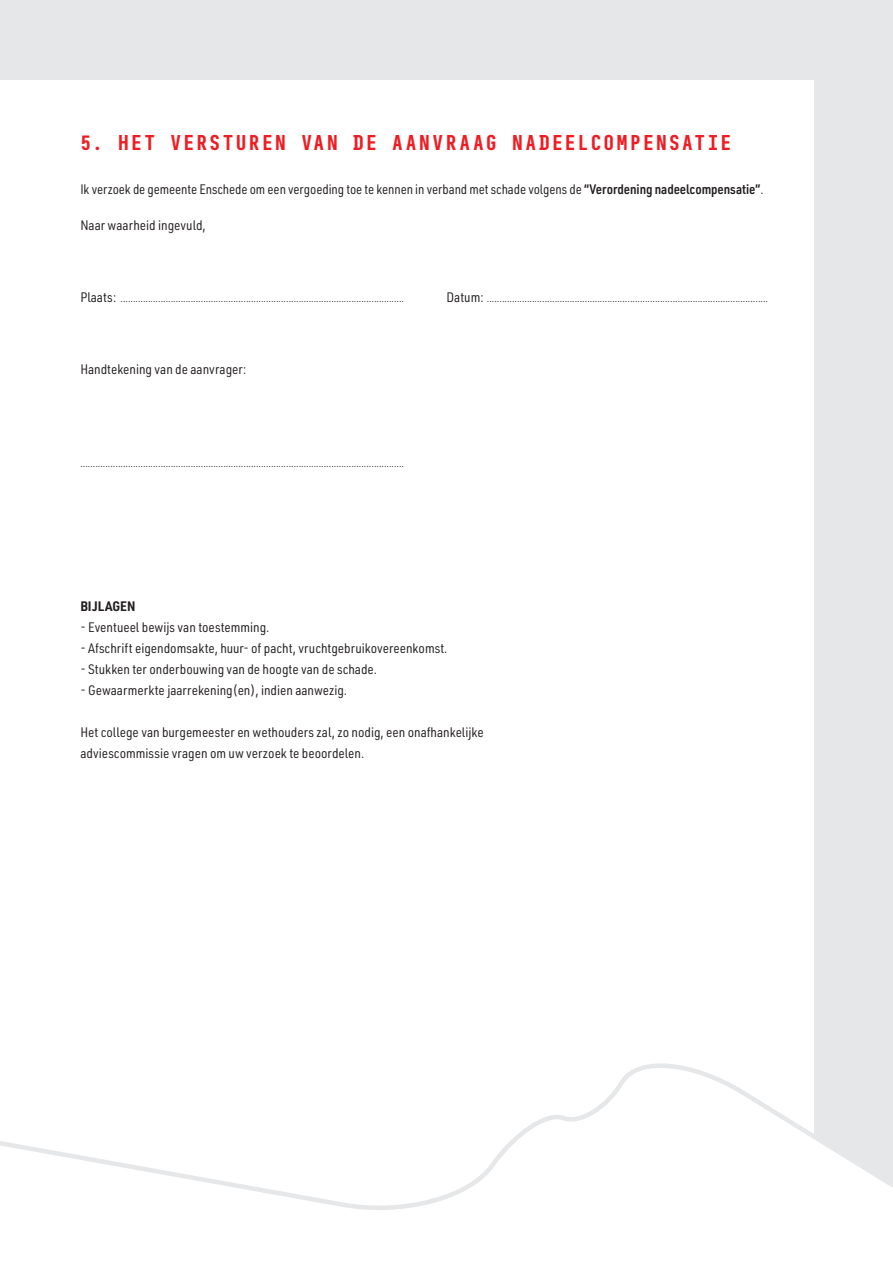
<style>
.page{position:relative;width:893px;height:1263px;background:#fff}
.page>*{position:absolute;margin:0;border:0;box-sizing:border-box;transform-origin:0 0}
.t1{font:700 19.5px "BC Sklonar";letter-spacing:.125em;color:#ee1d23}
.t2{font:13.5px/21px "URWDIN Semi Cond";color:#231f20}
.t3{font:700 13.5px "URWDIN Semi Cond";color:#231f20}
.t4{font:10.5px "URWDIN Semi Cond";color:#231f20}
.s1{font-weight:600}
.s2{font-size:13.5px}
</style>
<div class="page">
<div style="left:814px;top:128px;width:79px;height:927px;background:#e6e7e9"></div>
<div style="left:0;top:0;width:893px;height:128px;background:#e6e7e9"></div>
<div style="left:0;top:80px;width:814px;height:1104px;background:#fff"></div>
<svg style="left:0;top:1055px;width:893px;height:155px"></svg>
<h1 class="t1" style="left:80px;top:130px;width:652px">5. HET VERSTUREN VAN DE AANVRAAG NADEELCOMPENSATIE</h1>
<p class="t2" style="left:80px;top:178px;width:685px">Ik verzoek de gemeente Enschede om een vergoeding toe te kennen in verband met schade volgens de <span class="s1">“Verordening nadeelcompensatie”</span>.</p>
<p class="t2" style="left:80px;top:214px;width:127px">Naar waarheid ingevuld,</p>
<p class="t4" style="left:80px;top:291px;width:325px"><span class="s2">Plaats:</span> .................................................................................................................</p>
<p class="t4" style="left:446px;top:291px;width:323px"><span class="s2">Datum:</span> ................................................................................................................</p>
<p class="t2" style="left:80px;top:358px;width:168px">Handtekening van de aanvrager:</p>
<p class="t4" style="left:80px;top:457px;width:325px">.................................................................................................................................</p>
<p class="t3" style="left:80px;top:597px;width:57px">BIJLAGEN</p>
<p class="t2" style="left:80px;top:617px;width:191px">- Eventueel bewijs van toestemming.</p>
<p class="t2" style="left:80px;top:638px;width:369px">- Afschrift eigendomsakte, huur- of pacht, vruchtgebruikovereenkomst.</p>
<p class="t2" style="left:80px;top:659px;width:298px">- Stukken ter onderbouwing van de hoogte van de schade.</p>
<p class="t2" style="left:80px;top:680px;width:268px">- Gewaarmerkte jaarrekening(en), indien aanwezig.</p>
<p class="t2" style="left:80px;top:722px;width:405px">Het college van burgemeester en wethouders zal, zo nodig, een onafhankelijke adviescommissie vragen om uw verzoek te beoordelen.</p>
</div>
